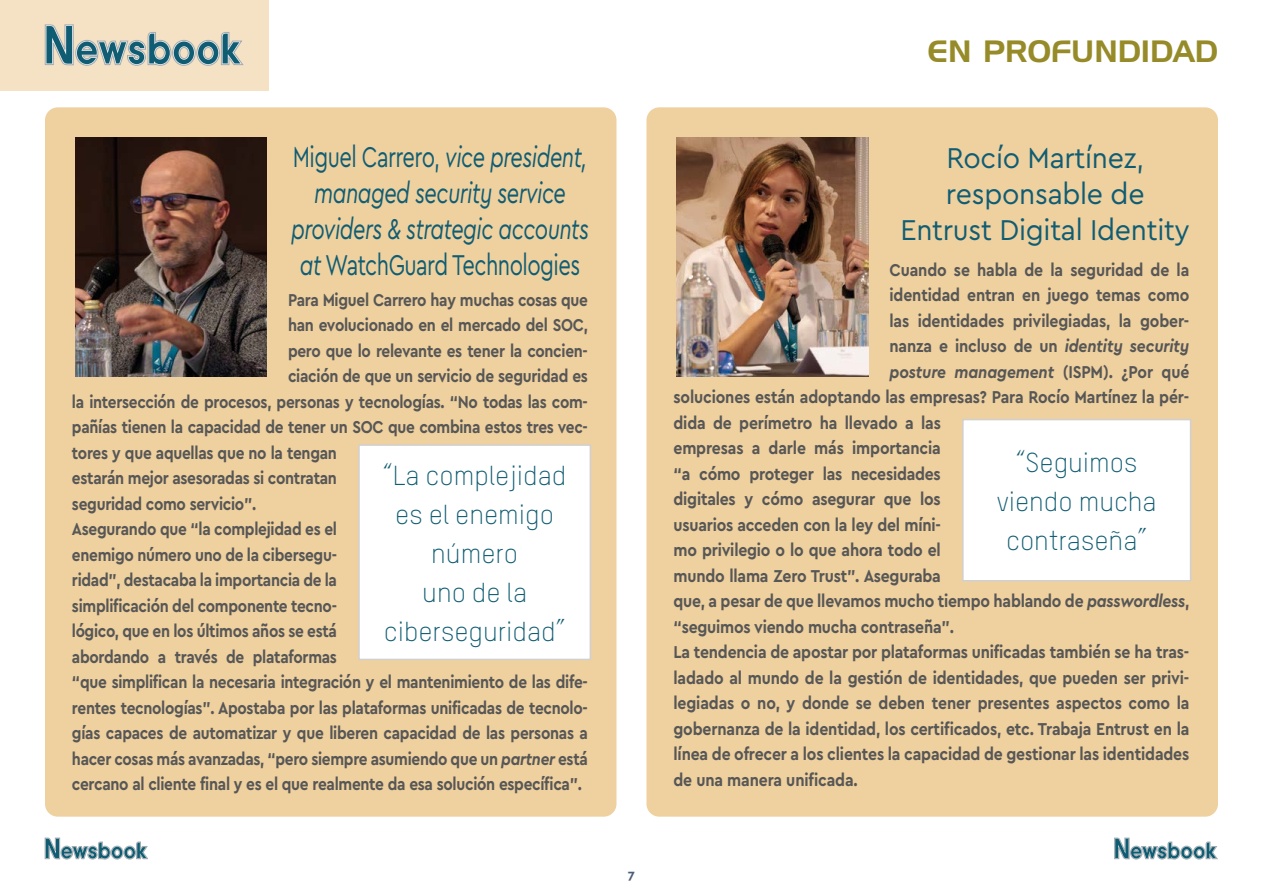
<style>
.page{position:relative;width:1263px;height:893px;background:#fff}
.page>*{position:absolute;margin:0;border:0;box-sizing:border-box;transform-origin:0 0}
.t1{font:italic 30px/36px "Cera Pro";letter-spacing:-.025em;color:#105d73;text-align:center;scale:.73 1}
.t2{font:30px/36px "Cera Pro";letter-spacing:-.01em;color:#105d73;text-align:center;scale:.95 1}
.t3{font:30px "Handel Gothic";color:#968b28}
.t4{font:300 27px/39px "TSTARPRO";color:#105d73;text-align:center}
.t5{font:700 18px "Cera Pro";letter-spacing:-.02em;color:#575756;scale:.86 1}
.t6{font:700 18px "Cera Pro";letter-spacing:-.02em;color:#575756;scale:.88 1}
.t7{font:italic 700 18px "Cera Pro";letter-spacing:-.01em;color:#575756;scale:.88 1}
.t8{font:700 13.5px "Cera Pro";color:#4d5d79}
.s1{font-style:normal}
.s2{font-style:italic}
</style>
<div class="page">
<div style="left:0;top:0;width:268px;height:90px;background:#f5e1c3"></div>
<svg style="left:45px;top:25px;width:198px;height:41px"></svg>
<svg style="left:45px;top:838px;width:103px;height:21px"></svg>
<svg style="left:1114px;top:838px;width:103px;height:21px"></svg>
<div style="left:45px;top:107px;width:571px;height:710px;background:#efd09f;border-radius:13px"></div>
<img style="left:75px;top:137px;width:192px;height:239px">
<div style="left:359px;top:445px;width:231px;height:214px;background:#fff"></div>
<div style="left:358px;top:444px;width:233px;height:216px;border:1px solid #d0d0d0"></div>
<div style="left:646px;top:107px;width:572px;height:710px;background:#efd09f;border-radius:13px"></div>
<img style="left:677px;top:137px;width:191px;height:239px">
<div style="left:963px;top:420px;width:227px;height:161px;background:#fff"></div>
<div style="left:962px;top:419px;width:229px;height:162px;border:2px solid #d0d0d0"></div>
<h1 class="t1" style="left:291px;top:138px;width:409px"><span class="s1">Miguel Carrero,</span> vice president, managed security service providers &amp; strategic accounts at <span class="s1">WatchGuard Technologies</span></h1>
<p class="t5" style="left:288px;top:288px;width:350px">Para Miguel Carrero hay muchas cosas que</p>
<p class="t5" style="left:288px;top:313px;width:350px">han evolucionado en el mercado del SOC,</p>
<p class="t5" style="left:288px;top:339px;width:350px">pero que lo relevante es tener la concien-</p>
<p class="t5" style="left:288px;top:364px;width:350px">ciación de que un servicio de seguridad es</p>
<p class="t5" style="left:72px;top:390px;width:601px">la intersección de procesos, personas y tecnologías. “No todas las com-</p>
<p class="t5" style="left:72px;top:415px;width:601px">pañías tienen la capacidad de tener un SOC que combina estos tres vec-</p>
<p class="t5" style="left:72px;top:441px;width:310px">tores y que aquellas que no la tengan</p>
<p class="t5" style="left:72px;top:466px;width:310px">estarán mejor asesoradas si contratan</p>
<p class="t5" style="left:72px;top:492px;width:216px">seguridad como servicio”.</p>
<p class="t5" style="left:72px;top:517px;width:310px">Asegurando que “la complejidad es el</p>
<p class="t5" style="left:72px;top:543px;width:310px">enemigo número uno de la cibersegu-</p>
<p class="t5" style="left:72px;top:568px;width:310px">ridad”, destacaba la importancia de la</p>
<p class="t5" style="left:72px;top:594px;width:310px">simplificación del componente tecno-</p>
<p class="t5" style="left:72px;top:619px;width:310px">lógico, que en los últimos años se está</p>
<p class="t5" style="left:72px;top:645px;width:310px">abordando a través de plataformas</p>
<p class="t5" style="left:72px;top:670px;width:601px">“que simplifican la necesaria integración y el mantenimiento de las dife-</p>
<p class="t5" style="left:72px;top:696px;width:601px">rentes tecnologías”. Apostaba por las plataformas unificadas de tecnolo-</p>
<p class="t5" style="left:72px;top:721px;width:601px">gías capaces de automatizar y que liberen capacidad de las personas a</p>
<p class="t5" style="left:72px;top:747px;width:601px">hacer cosas más avanzadas, “pero siempre asumiendo que un <span class="s2">partner</span> está</p>
<p class="t5" style="left:72px;top:772px;width:594px">cercano al cliente final y es el que realmente da esa solución específica”.</p>
<h2 class="t4" style="left:383px;top:456px;width:185px">“La complejidad es el enemigo número<br>uno de la ciberseguridad”</h2>
<p class="t8" style="left:628px;top:865px;width:9px">7</p>
<h1 class="t3" style="left:928px;top:37px;width:292px">EN PROFUNDIDAD</h1>
<h1 class="t2" style="left:900px;top:139px;width:306px">Rocío Martínez, responsable de<br>Entrust Digital Identity</h1>
<p class="t6" style="left:889px;top:258px;width:342px">Cuando se habla de la seguridad de la</p>
<p class="t6" style="left:889px;top:283px;width:342px">identidad entran en juego temas como</p>
<p class="t6" style="left:889px;top:309px;width:342px">las identidades privilegiadas, la gober-</p>
<p class="t6" style="left:889px;top:334px;width:342px">nanza e incluso de un <span class="s2">identity security</span></p>
<p class="t7" style="left:889px;top:360px;width:342px">posture management <span class="s1">(ISPM). ¿Por qué</span></p>
<p class="t6" style="left:673px;top:385px;width:588px">soluciones están adoptando las empresas? Para Rocío Martínez la pér-</p>
<p class="t6" style="left:673px;top:411px;width:305px">dida de perímetro ha llevado a las</p>
<p class="t6" style="left:673px;top:436px;width:305px">empresas a darle más importancia</p>
<p class="t6" style="left:673px;top:462px;width:305px">“a cómo proteger las necesidades</p>
<p class="t6" style="left:673px;top:487px;width:305px">digitales y cómo asegurar que los</p>
<p class="t6" style="left:673px;top:513px;width:305px">usuarios acceden con la ley del míni-</p>
<p class="t6" style="left:673px;top:538px;width:305px">mo privilegio o lo que ahora todo el</p>
<p class="t6" style="left:673px;top:564px;width:305px">mundo llama Zero Trust”. Aseguraba</p>
<p class="t6" style="left:673px;top:589px;width:588px">que, a pesar de que llevamos mucho tiempo hablando de <span class="s2">passwordless</span>,</p>
<p class="t6" style="left:673px;top:615px;width:320px">“seguimos viendo mucha contraseña”.</p>
<p class="t6" style="left:673px;top:640px;width:588px">La tendencia de apostar por plataformas unificadas también se ha tras-</p>
<p class="t6" style="left:673px;top:666px;width:588px">ladado al mundo de la gestión de identidades, que pueden ser privi-</p>
<p class="t6" style="left:673px;top:691px;width:588px">legiadas o no, y donde se deben tener presentes aspectos como la</p>
<p class="t6" style="left:673px;top:717px;width:588px">gobernanza de la identidad, los certificados, etc. Trabaja Entrust en la</p>
<p class="t6" style="left:673px;top:742px;width:588px">línea de ofrecer a los clientes la capacidad de gestionar las identidades</p>
<p class="t6" style="left:673px;top:768px;width:211px">de una manera unificada.</p>
<h2 class="t4" style="left:997px;top:442px;width:162px">“Seguimos viendo mucha contraseña”</h2>
</div>
